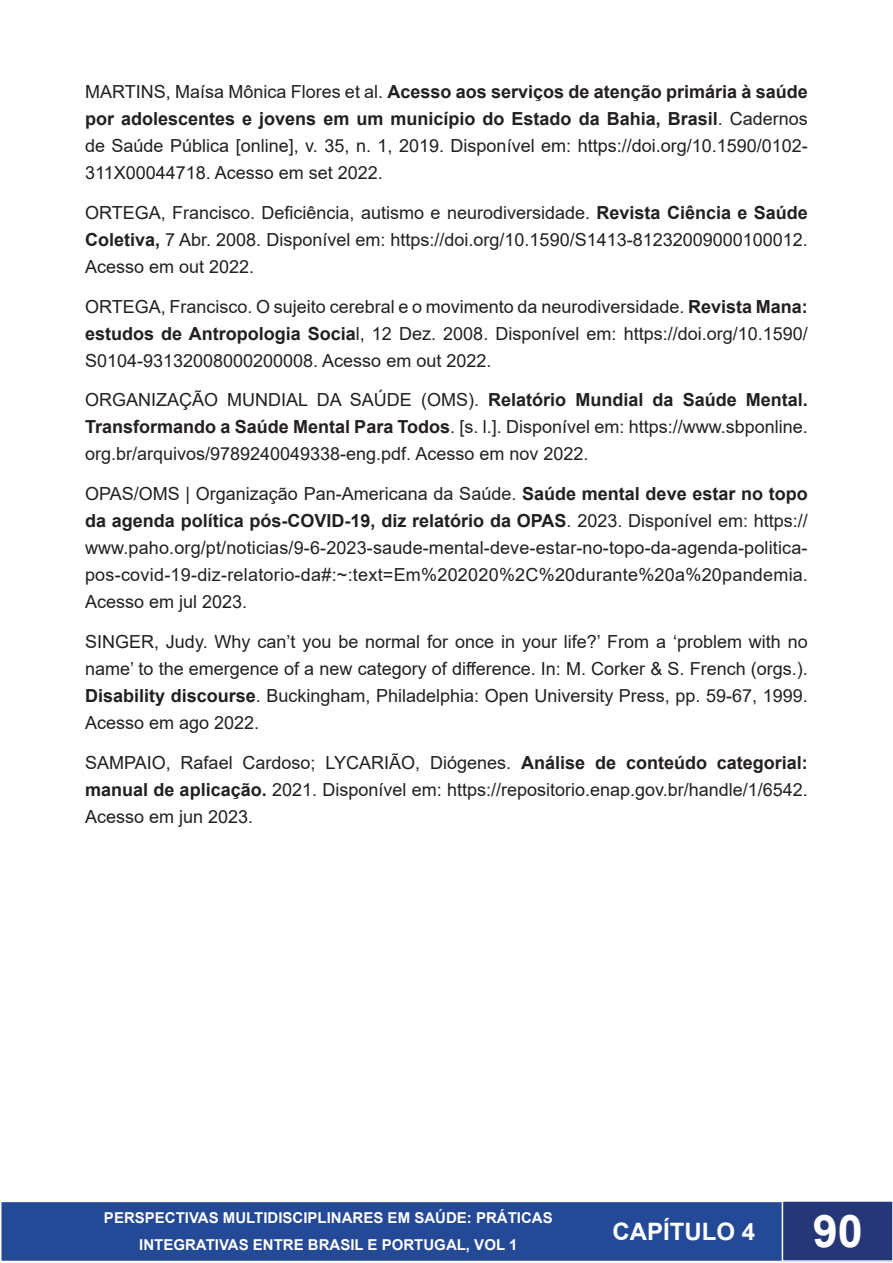
<style>
.page{position:relative;width:893px;height:1263px;background:#fff}
.page>*{position:absolute;margin:0;border:0;box-sizing:border-box;transform-origin:0 0}
.t1{font:700 45px "Arial";color:#fff}
.t2{font:700 24px "Arial";color:#fff}
.t3{font:18px/27px "Arial";color:#231f20;text-align:justify}
.t4{font:700 15px/27px "Arial";color:#fff;text-align:center}
.s1{font-weight:700}
</style>
<div class="page">
<div style="left:1px;top:1201px;width:782px;height:60px;background:#234997"></div>
<div style="left:0;top:1201px;width:784px;height:61px;border:2px solid #fff"></div>
<div style="left:782px;top:1201px;width:111px;height:60px;background:#253777"></div>
<div style="left:782px;top:1200px;width:111px;height:62px;border:2px solid #fff"></div>
<p class="t3" style="left:85px;top:78px;width:724px">MARTINS, Maísa Mônica Flores et al. <span class="s1">Acesso aos serviços de atenção primária à saúde por adolescentes e jovens em um município do Estado da Bahia, Brasil</span>. Cadernos de Saúde Pública [online], v. 35, n. 1, 2019. Disponível em: https://doi.org/10.1590/0102- 311X00044718. Acesso em set 2022.</p>
<p class="t3" style="left:85px;top:199px;width:724px">ORTEGA, Francisco. Deficiência, autismo e neurodiversidade. <span class="s1">Revista Ciência e Saúde Coletiva,</span> 7 Abr. 2008. Disponível em: https://doi.org/10.1590/S1413-81232009000100012.<br>Acesso em out 2022.</p>
<p class="t3" style="left:85px;top:293px;width:724px">ORTEGA, Francisco. O sujeito cerebral e o movimento da neurodiversidade. <span class="s1">Revista Mana: estudos de Antropologia Socia</span>l, 12 Dez. 2008. Disponível em: https://doi.org/10.1590/ S0104-93132008000200008. Acesso em out 2022.</p>
<p class="t3" style="left:85px;top:386px;width:724px">ORGANIZAÇÃO MUNDIAL DA SAÚDE (OMS). <span class="s1">Relatório Mundial da Saúde Mental.<br>Transformando a Saúde Mental Para Todos</span>. [s. l.]. Disponível em: https://www.sbponline. org.br/arquivos/9789240049338-eng.pdf. Acesso em nov 2022.</p>
<p class="t3" style="left:85px;top:480px;width:724px">OPAS/OMS | Organização Pan-Americana da Saúde. <span class="s1">Saúde mental deve estar no topo da agenda política pós-COVID-19, diz relatório da OPAS</span>. 2023. Disponível em: https:// www.paho.org/pt/noticias/9-6-2023-saude-mental-deve-estar-no-topo-da-agenda-politica&shy;pos-covid-19-diz-relatorio-da#:~:text=Em%202020%2C%20durante%20a%20pandemia.<br>Acesso em jul 2023.</p>
<p class="t3" style="left:85px;top:628px;width:724px">SINGER, Judy. Why can’t you be normal for once in your life?’ From a ‘problem with no name’ to the emergence of a new category of difference. In: M. Corker &amp; S. French (orgs.).<br><span class="s1">Disability discourse</span>. Buckingham, Philadelphia: Open University Press, pp. 59-67, 1999.<br>Acesso em ago 2022.</p>
<p class="t3" style="left:85px;top:749px;width:724px">SAMPAIO, Rafael Cardoso; LYCARIÃO, Diógenes. <span class="s1">Análise de conteúdo categorial: manual de aplicação.</span> 2021. Disponível em: https://repositorio.enap.gov.br/handle/1/6542.<br>Acesso em jun 2023.</p>
<p class="t4" style="left:104px;top:1205px;width:450px">PERSPECTIVAS MULTIDISCIPLINARES EM SAÚDE: PRÁTICAS<br>INTEGRATIVAS ENTRE BRASIL E PORTUGAL, VOL 1</p>
<h2 class="t2" style="left:612px;top:1215px;width:144px">CAPÍTULO 4</h2>
<h1 class="t1" style="left:813px;top:1200px;width:52px">90</h1>
</div>
